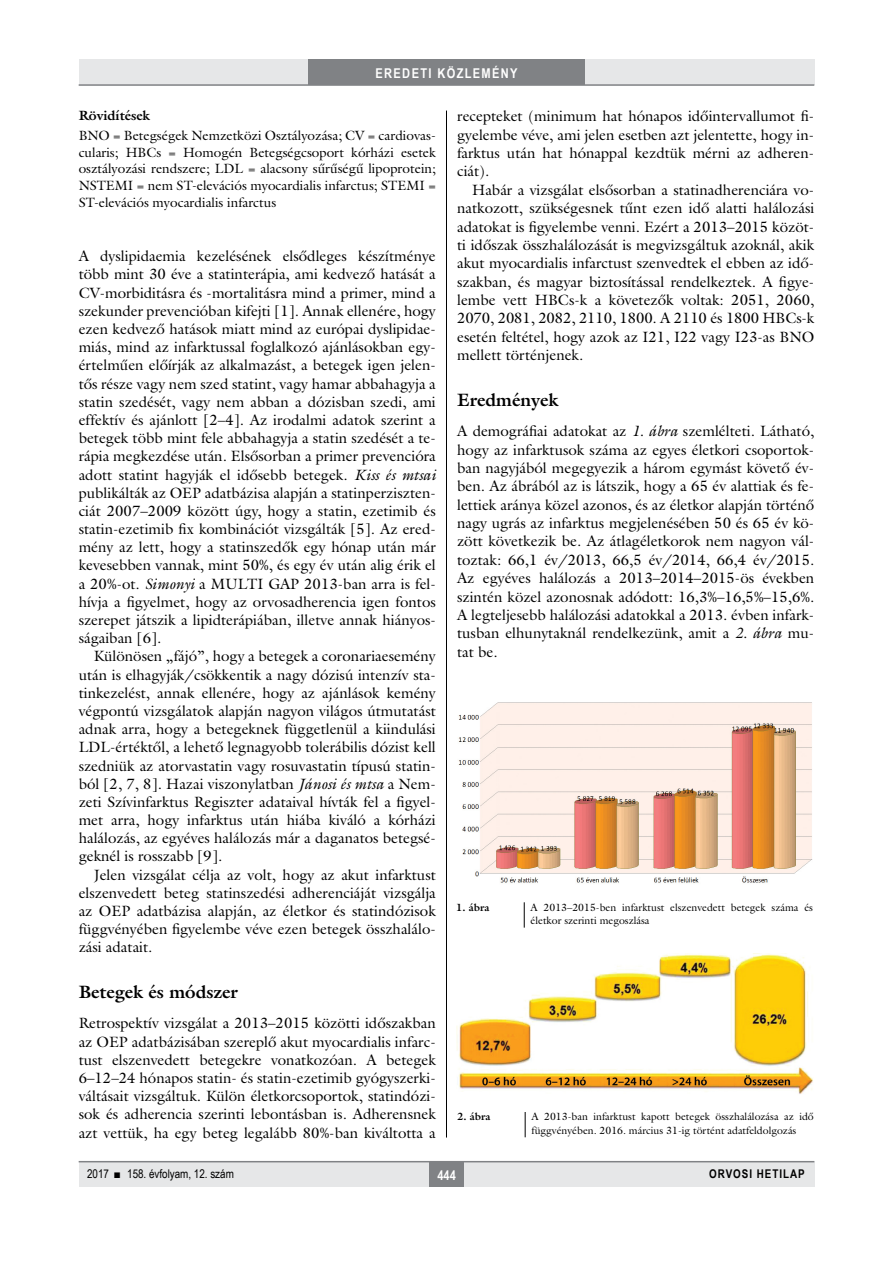
<style>
.page{position:relative;width:893px;height:1263px;background:#fff}
.page>*{position:absolute;margin:0;border:0;box-sizing:border-box;transform-origin:0 0}
.alcimbold{font:700 18px "Galliard Reg";color:#000}
.Body_tompa{font:15px/18.1px "Galliard Reg";color:#000;text-align:justify}
.Body_Text{font:15px/18.1px "Galliard Reg";color:#000;text-align:justify}
.tompa_9_11{font:13.5px/16.6px "Galliard Reg";color:#000;text-align:justify}
.rovatcim_jo{font:700 13.5px "Arial Narrow";letter-spacing:.1em;color:#fff}
.roviditesek_cim{font:700 13.5px "Galliard Reg";color:#000}
.oldalszam{font:700 13.5px "Arial Narrow";color:#fff}
.pagina{font:12px "Arial Narrow";color:#000}
.pagina-2{font:700 12px "Arial Narrow";letter-spacing:.08em;color:#000}
.kepalairas2{font:10.5px/13.5px "Galliard Reg";color:#000}
.kepalairas1{font:700 10.5px "Galliard Reg";color:#000}
.s1{font-style:italic}
</style>
<div class="page">
<div style="left:79px;top:1161px;width:735px;height:25px;background:#e6e7e8"></div>
<hr style="left:79px;top:1161px;width:735px;height:1px;background:#808285">
<div style="left:430px;top:1161px;width:34px;height:25px;background:#808285"></div>
<div style="left:79px;top:60px;width:735px;height:25px;background:#e6e7e8"></div>
<div style="left:308px;top:60px;width:277px;height:25px;background:#808285"></div>
<hr style="left:79px;top:84px;width:735px;height:2px;background:#808285">
<hr style="left:446px;top:111px;width:1px;height:1026px;background:#000">
<img style="left:458px;top:702px;width:355px;height:181px">
<svg style="left:524px;top:902px;width:1px;height:26px"></svg>
<svg style="left:525px;top:1112px;width:1px;height:25px"></svg>
<img style="left:457px;top:953px;width:356px;height:141px">
<p class="rovatcim_jo" style="left:375px;top:63px;width:144px">EREDETI KÖZLEMÉNY</p>
<p class="roviditesek_cim" style="left:79px;top:107px;width:73px">Rövidítések</p>
<p class="tompa_9_11" style="left:79px;top:127px;width:359px">BNO = Betegségek Nemzetközi Osztályozása; CV = cardiovas&shy;cularis; HBCs = Homogén Betegségcsoport kórházi esetek osztályozási rendszere; LDL = alacsony sűrűségű lipoprotein; NSTEMI = nem ST-elevációs myocardialis infarctus; STEMI = ST-elevációs myocardialis infarctus</p>
<p class="Body_tompa" style="left:79px;top:247px;width:359px">A dyslipidaemia kezelésének elsődleges készítménye több mint 30 éve a statinterápia, ami kedvező hatását a CV-morbiditásra és -mortalitásra mind a primer, mind a szekunder prevencióban kifejti [1]. Annak ellenére, hogy ezen kedvező hatások miatt mind az európai dyslipidae&shy;miás, mind az infarktussal foglalkozó ajánlásokban egy&shy;értelműen előírják az alkalmazást, a betegek igen jelen&shy;tős része vagy nem szed statint, vagy hamar abbahagyja a statin szedését, vagy nem abban a dózisban szedi, ami effektív és ajánlott [2–4]. Az irodalmi adatok szerint a betegek több mint fele abbahagyja a statin szedését a te&shy;rápia megkezdése után. Elsősorban a primer prevencióra adott statint hagyják el idősebb betegek. <span class="s1">Kiss és mtsai </span>publikálták az OEP adatbázisa alapján a statinperziszten&shy;ciát 2007–2009 között úgy, hogy a statin, ezetimib és statin-ezetimib fix kombinációt vizsgálták [5]. Az ered&shy;mény az lett, hogy a statinszedők egy hónap után már kevesebben vannak, mint 50%, és egy év után alig érik el a 20%-ot. <span class="s1">Simonyi</span> a MULTI GAP 2013-ban arra is fel&shy;hívja a figyelmet, hogy az orvosadherencia igen fontos szerepet játszik a lipidterápiában, illetve annak hiányos&shy;ságaiban [6].</p>
<p class="Body_Text" style="left:79px;top:647px;width:359px;text-indent:15px">Különösen „fájó”, hogy a betegek a coronariaesemény után is elhagyják/csökkentik a nagy dózisú intenzív sta&shy;tinkezelést, annak ellenére, hogy az ajánlások kemény végpontú vizsgálatok alapján nagyon világos útmutatást adnak arra, hogy a betegeknek függetlenül a kiindulási LDL-értéktől, a lehető legnagyobb tolerábilis dózist kell szedniük az atorvastatin vagy rosuvastatin típusú statin&shy;ból [2, 7, 8]. Hazai viszonylatban <span class="s1">Jánosi és mtsa</span> a Nem&shy;zeti Szívinfarktus Regiszter adataival hívták fel a figyel&shy;met arra, hogy infarktus után hiába kiváló a kórházi halálozás, az egyéves halálozás már a daganatos betegsé&shy;geknél is rosszabb [9].</p>
<p class="Body_Text" style="left:79px;top:865px;width:359px;text-indent:15px">Jelen vizsgálat célja az volt, hogy az akut infarktust elszenvedett beteg statinszedési adherenciáját vizsgálja az OEP adatbázisa alapján, az életkor és statindózisok függvényében figyelembe véve ezen betegek összhalálo&shy;zási adatait.</p>
<p class="alcimbold" style="left:79px;top:980px;width:161px">Betegek és módszer</p>
<p class="Body_tompa" style="left:79px;top:1014px;width:359px">Retrospektív vizsgálat a 2013–2015 közötti időszakban az OEP adatbázisában szereplő akut myocardialis infarc&shy;tust elszenvedett betegekre vonatkozóan. A betegek 6–12–24 hónapos statin- és statin-ezetimib gyógyszerki&shy;váltásait vizsgáltuk. Külön életkorcsoportok, statindózi&shy;sok és adherencia szerinti lebontásban is. Adherensnek azt vettük, ha egy beteg legalább 80%-ban kiváltotta a</p>
<p class="Body_tompa" style="left:457px;top:107px;width:359px;text-align:left">recepteket (minimum hat hónapos időintervallumot fi&shy;gyelembe véve, ami jelen esetben azt jelentette, hogy in&shy;farktus után hat hónappal kezdtük mérni az adheren&shy;ciát).</p>
<p class="Body_Text" style="left:457px;top:180px;width:359px;text-indent:15px">Habár a vizsgálat elsősorban a statinadherenciára vo&shy;natkozott, szükségesnek tűnt ezen idő alatti halálozási adatokat is figyelembe venni. Ezért a 2013–2015 közöt&shy;ti időszak összhalálozását is megvizsgáltuk azoknál, akik akut myocardialis infarctust szenvedtek el ebben az idő&shy;szakban, és magyar biztosítással rendelkeztek. A figye&shy;lembe vett HBCs-k a követezők voltak: 2051, 2060, 2070, 2081, 2082, 2110, 1800. A 2110 és 1800 HBCs-k esetén feltétel, hogy azok az I21, I22 vagy I23-as BNO mellett történjenek.</p>
<p class="alcimbold" style="left:457px;top:388px;width:103px">Eredmények</p>
<p class="Body_tompa" style="left:457px;top:422px;width:359px">A demográfiai adatokat az <span class="s1">1. ábra</span> szemlélteti. Látható, hogy az infarktusok száma az egyes életkori csoportok&shy;ban nagyjából megegyezik a három egymást követő év&shy;ben. Az ábrából az is látszik, hogy a 65 év alattiak és fe&shy;lettiek aránya közel azonos, és az életkor alapján történő nagy ugrás az infarktus megjelenésében 50 és 65 év kö&shy;zött következik be. Az átlagéletkorok nem nagyon vál&shy;toztak: 66,1 év/2013, 66,5 év/2014, 66,4 év/2015.<br>Az egyéves halálozás a 2013–2014–2015-ös években szintén közel azonosnak adódott: 16,3%–16,5%–15,6%.<br>A legteljesebb halálozási adatokkal a 2013. évben infark&shy;tusban elhunytaknál rendelkezünk, amit a <span class="s1">2. ábra</span> mu&shy;tat be.</p>
<p class="kepalairas1" style="left:456px;top:900px;width:35px">1. ábra</p>
<p class="kepalairas2" style="left:531px;top:900px;width:284px">A 2013–2015-ben infarktust elszenvedett betegek száma és életkor szerinti megoszlása</p>
<p class="kepalairas1" style="left:457px;top:1110px;width:35px">2. ábra</p>
<p class="kepalairas2" style="left:531px;top:1110px;width:284px">A 2013-ban infarktust kapott betegek összhalálozása az idő függvényében. 2016. március 31-ig történt adatfeldolgozás</p>
<p class="pagina" style="left:87px;top:1165px;width:148px">2017 ■ 158. évfolyam, 12. szám</p>
<p class="oldalszam" style="left:437px;top:1165px;width:20px">444</p>
<p class="pagina-2" style="left:709px;top:1165px;width:97px">ORVOSI HETILAP</p>
</div>
